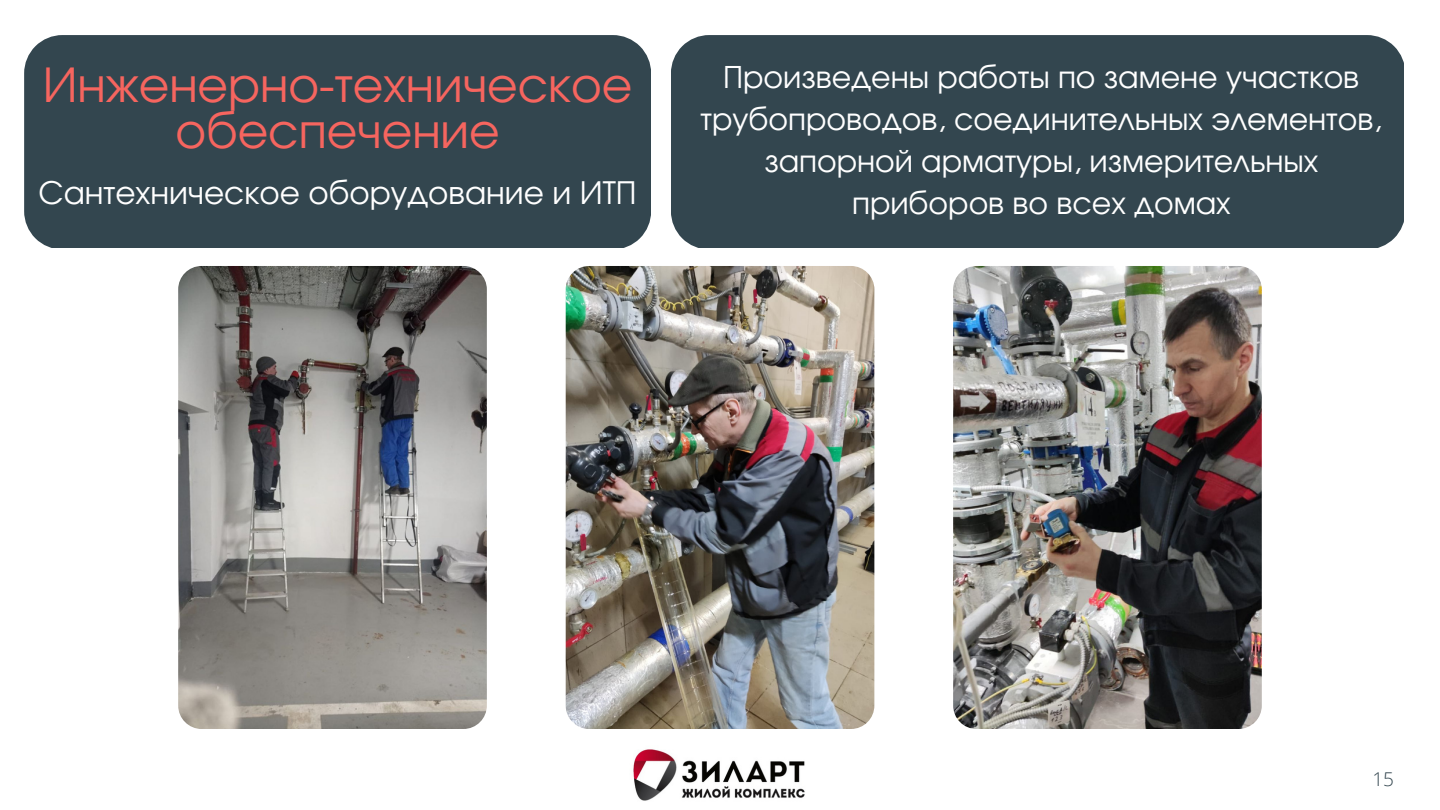
<style>
.page{position:relative;width:1440px;height:810px;background:#fff}
.page>*{position:absolute;margin:0;border:0;box-sizing:border-box;transform-origin:0 0}
.t1{font:47px/46.5px "Evolventa";color:#f6655f;text-align:center}
.t2{font:31px "Evolventa";color:#fff}
.t3{font:30px/42px "Evolventa";color:#fff;text-align:center}
.t4{font:300 19px "Open Sans";color:#33464f}
</style>
<div class="page">
<div style="left:671px;top:35px;width:733px;height:213px;background:#33464f"></div>
<div style="left:24px;top:35px;width:627px;height:213px;background:#33464f"></div>
<img style="left:633px;top:749px;width:172px;height:52px">
<img style="left:566px;top:266px;width:308px;height:463px;border-radius:23px">
<img style="left:953px;top:266px;width:309px;height:463px;border-radius:23px">
<img style="left:178px;top:266px;width:309px;height:463px;border-radius:23px">
<h1 class="t1" style="left:43px;top:65px;width:591px">Инженерно-техническое обеспечение</h1>
<p class="t2" style="left:39px;top:179px;width:600px">Сантехническое оборудование и ИТП</p>
<p class="t3" style="left:701px;top:58px;width:683px">Произведены работы по замене участков трубопроводов, соединительных элементов, запорной арматуры, измерительных приборов во всех домах</p>
<p class="t4" style="left:1372px;top:765px;width:23px">15</p>
</div>
